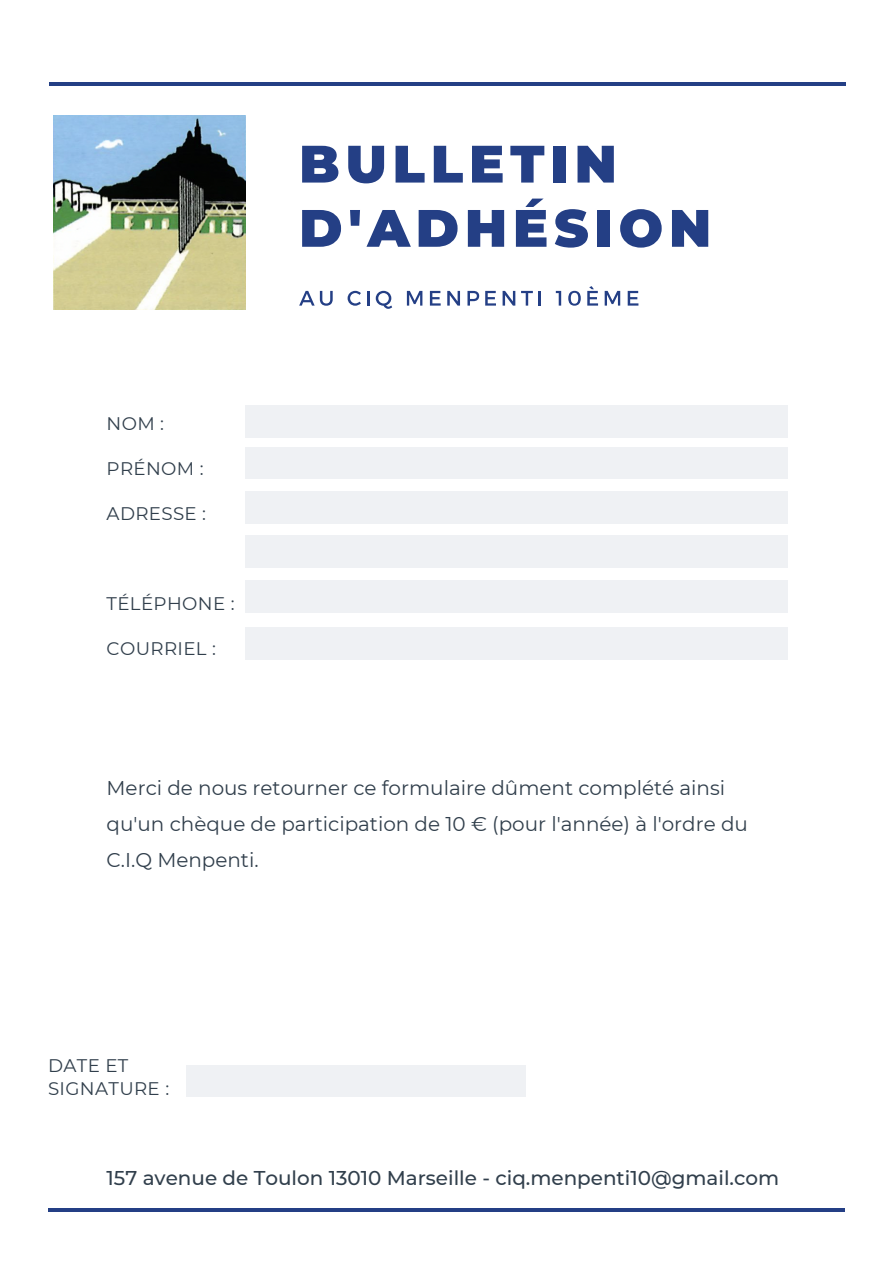
<style>
.page{position:relative;width:894px;height:1264px;background:#fff}
.page>*{position:absolute;margin:0;border:0;box-sizing:border-box;transform-origin:0 0}
.t1{font:900 52.5px/64.2px "Montserrat";letter-spacing:.11em;color:#243f85}
.t2{font:19.95px/36px "Montserrat";color:#313f4c}
.t3{font:500 19.95px "Montserrat";color:#313f4c}
.t4{font:18.15px/23.7px "Montserrat";letter-spacing:.02em;color:#313f4c}
</style>
<div class="page">
<hr style="left:49px;top:82px;width:796px;height:3px;background:#243f85">
<hr style="left:48px;top:1208px;width:796px;height:3px;background:#243f85">
<div style="left:245px;top:405px;width:541px;height:32px;background:#eff1f4"></div>
<div style="left:186px;top:1065px;width:339px;height:31px;background:#eff1f4"></div>
<div style="left:245px;top:447px;width:541px;height:32px;background:#eff1f4"></div>
<div style="left:245px;top:491px;width:541px;height:32px;background:#eff1f4"></div>
<div style="left:245px;top:536px;width:541px;height:31px;background:#eff1f4"></div>
<div style="left:245px;top:580px;width:541px;height:32px;background:#eff1f4"></div>
<div style="left:245px;top:627px;width:541px;height:32px;background:#eff1f4"></div>
<img style="left:54px;top:116px;width:191px;height:194px">
<svg style="left:299px;top:291px;width:15px;height:14px"></svg>
<svg style="left:320px;top:291px;width:12px;height:15px"></svg>
<svg style="left:347px;top:291px;width:14px;height:15px"></svg>
<svg style="left:367px;top:291px;width:2px;height:14px"></svg>
<svg style="left:375px;top:291px;width:17px;height:18px"></svg>
<svg style="left:407px;top:291px;width:15px;height:14px"></svg>
<svg style="left:430px;top:291px;width:10px;height:14px"></svg>
<svg style="left:447px;top:291px;width:13px;height:14px"></svg>
<svg style="left:467px;top:291px;width:12px;height:14px"></svg>
<svg style="left:485px;top:291px;width:11px;height:14px"></svg>
<svg style="left:502px;top:291px;width:13px;height:14px"></svg>
<svg style="left:521px;top:291px;width:11px;height:14px"></svg>
<hr style="left:538px;top:291px;width:3px;height:14px;background:#243f85">
<svg style="left:555px;top:291px;width:6px;height:14px"></svg>
<svg style="left:568px;top:291px;width:12px;height:15px"></svg>
<svg style="left:587px;top:286px;width:11px;height:19px"></svg>
<svg style="left:604px;top:291px;width:16px;height:14px"></svg>
<svg style="left:627px;top:291px;width:11px;height:14px"></svg>
<p class="t4" style="left:107px;top:411px;width:59px">NOM :</p>
<p class="t4" style="left:107px;top:456px;width:98px">PRÉNOM :</p>
<p class="t4" style="left:107px;top:501px;width:101px">ADRESSE :</p>
<p class="t4" style="left:107px;top:592px;width:129px">TÉLÉPHONE :</p>
<p class="t4" style="left:107px;top:637px;width:111px">COURRIEL :</p>
<h1 class="t1" style="left:299px;top:132px;width:413px">BULLETIN<br>D'ADHÉSION</h1>
<p class="t2" style="left:107px;top:769px;width:642px">Merci de nous retourner ce formulaire dûment complété ainsi qu'un chèque de participation de 10 € (pour l'année) à l'ordre du<br>C.I.Q Menpenti.</p>
<p class="t4" style="left:48px;top:1053px;width:123px">DATE ET<br>SIGNATURE :</p>
<p class="t3" style="left:107px;top:1166px;width:674px">157 avenue de Toulon 13010 Marseille - ciq.menpenti10@gmail.com</p>
</div>
